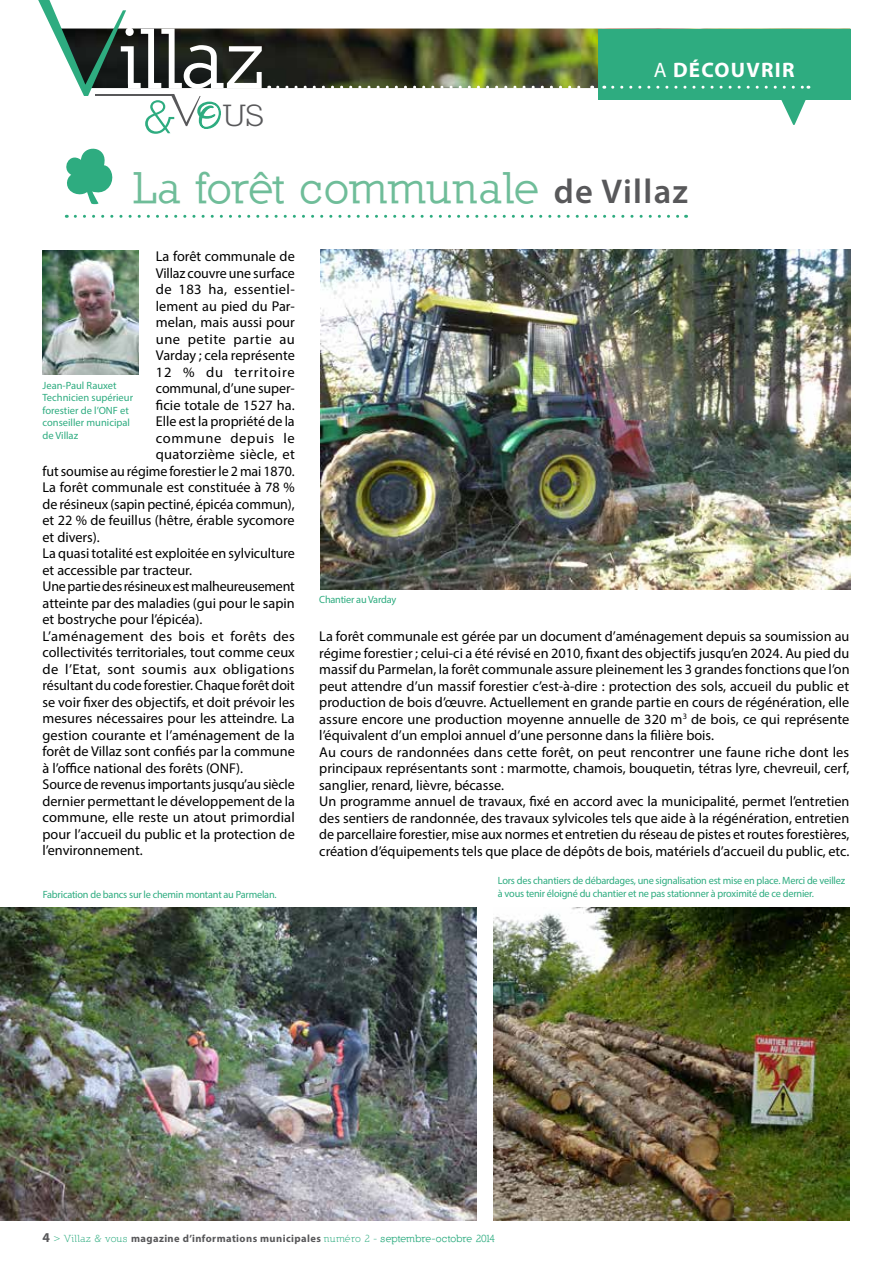
<style>
.page{position:relative;width:893px;height:1263px;background:#fff}
.page>*{position:absolute;margin:0;border:0;box-sizing:border-box;transform-origin:0 0}
.t1{font:700 85.65px "Nilland";color:#fff}
.t2{font:700 45px "Nilland";letter-spacing:.015em;color:#6fbd99}
.t3{font:34.8px "Nilland Small Caps";color:#58585a}
.t4{font:700 21px "Myriad Pro";letter-spacing:.06em;color:#fff}
.t5{font:14.25px/16.5px "Myriad Pro";color:#000}
.t6{font:14.25px "Myriad Pro";letter-spacing:.025em;color:#000}
.t7{font:14.25px "Myriad Pro";letter-spacing:.03em;color:#000}
.t8{font:14.25px "Myriad Pro";letter-spacing:.055em;color:#000}
.t9{font:14.25px "Myriad Pro";letter-spacing:.04em;color:#000}
.t10{font:10.5px "Myriad Pro";letter-spacing:-.02em;color:#2eac80}
.t11{font:10.5px/12.6px "Myriad Pro";color:#2eac80}
.t12{font:700 10.5px "Myriad Pro";letter-spacing:.04em;color:#58585a}
.s1{font-weight:400}
.s2{font-family:"Myriad Pro";font-weight:600;font-size:34.5px;color:#58585a}
.s3{font-size:13.5px}
.s4{font-family:"Nilland";font-weight:400;color:#2eac80}
.s5{font-family:"Nilland";color:#2eac80}
</style>
<div class="page">
<img style="left:126px;top:29px;width:472px;height:59px">
<div style="left:598px;top:29px;width:252px;height:70px;background:#2eac80"></div>
<svg style="left:613px;top:86px;width:196px;height:39px"></svg>
<svg style="left:278px;top:86px;width:315px;height:3px"></svg>
<svg style="left:38px;top:0;width:88px;height:96px"></svg>
<hr style="left:95px;top:94px;width:77px;height:2px;background:#58585a">
<svg style="left:145px;top:94px;width:76px;height:40px"></svg>
<svg style="left:75px;top:215px;width:612px;height:3px"></svg>
<img style="left:320px;top:249px;width:530px;height:340px">
<img style="left:0;top:907px;width:476px;height:313px">
<img style="left:493px;top:907px;width:356px;height:313px">
<img style="left:43px;top:251px;width:96px;height:123px">
<svg style="left:66px;top:148px;width:47px;height:56px"></svg>
<h1 class="t1" style="left:119px;top:8px;width:147px">illaz</h1>
<h3 class="t3" style="left:223px;top:94px;width:43px">US</h3>
<h3 class="t4" style="left:654px;top:56px;width:142px"><span class="s1">A</span> DÉCOUVRIR</h3>
<h2 class="t2" style="left:134px;top:162px;width:556px">La forêt communale <span class="s2">de Villaz</span></h2>
<p class="t5" style="left:156px;top:248px;width:140px">La forêt communale de</p>
<p class="t5" style="left:156px;top:264px;width:140px">Villaz couvre une surface</p>
<p class="t6" style="left:156px;top:281px;width:140px">de 183 ha, essentiel-</p>
<p class="t5" style="left:156px;top:297px;width:140px">lement au pied du Par-</p>
<p class="t5" style="left:156px;top:314px;width:140px">melan, mais aussi pour</p>
<p class="t7" style="left:156px;top:330px;width:140px">une petite partie au</p>
<p class="t5" style="left:156px;top:347px;width:140px">Varday ; cela représente</p>
<p class="t8" style="left:156px;top:363px;width:140px">12 % du territoire</p>
<p class="t5" style="left:156px;top:380px;width:140px">communal, d’une super-</p>
<p class="t5" style="left:156px;top:396px;width:140px">ficie totale de 1527 ha.</p>
<p class="t5" style="left:156px;top:413px;width:140px">Elle est la propriété de la</p>
<p class="t9" style="left:156px;top:429px;width:140px">commune depuis le</p>
<p class="t5" style="left:156px;top:446px;width:140px">quatorzième siècle, et</p>
<p class="t5" style="left:43px;top:462px;width:254px">fut soumise au régime forestier le 2 mai 1870.</p>
<p class="t5" style="left:43px;top:479px;width:254px">La forêt communale est constituée à 78 %</p>
<p class="t5" style="left:43px;top:495px;width:254px">de résineux (sapin pectiné, épicéa commun),</p>
<p class="t5" style="left:43px;top:512px;width:254px">et 22 % de feuillus (hêtre, érable sycomore</p>
<p class="t5" style="left:43px;top:528px;width:59px">et divers).</p>
<p class="t5" style="left:43px;top:545px;width:254px">La quasi totalité est exploitée en sylviculture</p>
<p class="t5" style="left:43px;top:561px;width:151px">et accessible par tracteur.</p>
<p class="t5" style="left:43px;top:578px;width:254px">Une partie des résineux est malheureusement</p>
<p class="t5" style="left:43px;top:594px;width:254px">atteinte par des maladies (gui pour le sapin</p>
<p class="t5" style="left:43px;top:611px;width:161px">et bostryche pour l’épicéa).</p>
<p class="t6" style="left:43px;top:627px;width:254px">L’aménagement des bois et forêts des</p>
<p class="t5" style="left:43px;top:644px;width:254px">collectivités territoriales, tout comme ceux</p>
<p class="t6" style="left:43px;top:660px;width:254px">de l’Etat, sont soumis aux obligations</p>
<p class="t5" style="left:43px;top:677px;width:254px">résultant du code forestier. Chaque forêt doit</p>
<p class="t5" style="left:43px;top:693px;width:254px">se voir fixer des objectifs, et doit prévoir les</p>
<p class="t5" style="left:43px;top:710px;width:254px">mesures nécessaires pour les atteindre. La</p>
<p class="t5" style="left:43px;top:726px;width:254px">gestion courante et l’aménagement de la</p>
<p class="t5" style="left:43px;top:743px;width:254px">forêt de Villaz sont confiés par la commune</p>
<p class="t5" style="left:43px;top:759px;width:202px">à l’office national des forêts (ONF).</p>
<p class="t5" style="left:43px;top:776px;width:254px">Source de revenus importants jusqu’au siècle</p>
<p class="t5" style="left:43px;top:792px;width:254px">dernier permettant le développement de la</p>
<p class="t5" style="left:43px;top:809px;width:254px">commune, elle reste un atout primordial</p>
<p class="t5" style="left:43px;top:825px;width:254px">pour l’accueil du public et la protection de</p>
<p class="t5" style="left:43px;top:842px;width:102px">l’environnement.</p>
<p class="t11" style="left:43px;top:379px;width:92px">Jean-Paul Rauxet<br>Technicien supérieur forestier de l’ONF et conseiller municipal de Villaz</p>
<p class="t10" style="left:319px;top:593px;width:78px">Chantier au Varday</p>
<p class="t5" style="left:319px;top:628px;width:532px">La forêt communale est gérée par un document d’aménagement depuis sa soumission au régime forestier ; celui-ci a été révisé en 2010, fixant des objectifs jusqu’en 2024. Au pied du massif du Parmelan, la forêt communale assure pleinement les 3 grandes fonctions que l’on peut attendre d’un massif forestier c’est-à-dire : protection des sols, accueil du public et production de bois d’œuvre. Actuellement en grande partie en cours de régénération, elle assure encore une production moyenne annuelle de 320 m<sup>3</sup> de bois, ce qui représente l’équivalent d’un emploi annuel d’une personne dans la filière bois.<br>Au cours de randonnées dans cette forêt, on peut rencontrer une faune riche dont les principaux représentants sont : marmotte, chamois, bouquetin, tétras lyre, chevreuil, cerf, sanglier, renard, lièvre, bécasse.<br>Un programme annuel de travaux, fixé en accord avec la municipalité, permet l’entretien des sentiers de randonnée, des travaux sylvicoles tels que aide à la régénération, entretien de parcellaire forestier, mise aux normes et entretien du réseau de pistes et routes forestières, création d’équipements tels que place de dépôts de bois, matériels d’accueil du public, etc.</p>
<p class="t10" style="left:498px;top:874px;width:349px">Lors des chantiers de débardages, une signalisation est mise en place. Merci de veillez</p>
<p class="t10" style="left:43px;top:888px;width:235px">Fabrication de bancs sur le chemin montant au Parmelan.</p>
<p class="t10" style="left:498px;top:887px;width:318px">à vous tenir éloigné du chantier et ne pas stationner à proximité de ce dernier.</p>
<p class="t12" style="left:43px;top:1231px;width:454px"><span class="s3">4</span> <span class="s4">&gt; Villaz &amp; vous</span> magazine d’informations municipales <span class="s4">numéro 2 -</span> <span class="s5">septembre-octobre 2014</span></p>
</div>
